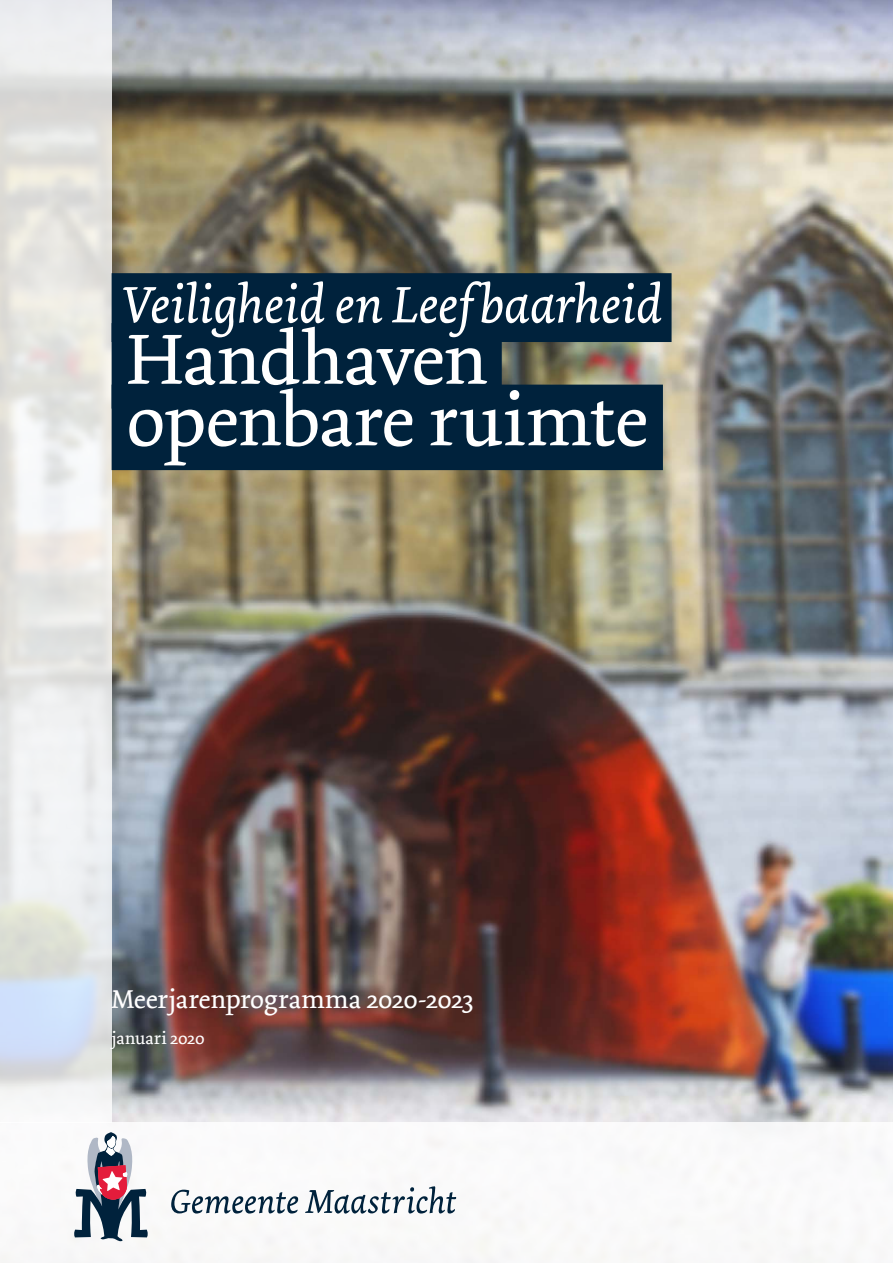
<style>
.page{position:relative;width:893px;height:1263px;background:#fff}
.page>*{position:absolute;margin:0;border:0;box-sizing:border-box;transform-origin:0 0}
.t1{font:75px/61.5px "Dolly";letter-spacing:-.01em;color:#fff}
.t2{font:italic 54px "Dolly";letter-spacing:-.005em;color:#fff}
.t3{font:27px "Dolly";letter-spacing:-.01em;color:#fff}
.t4{font:18px "Dolly";letter-spacing:-.015em;color:#fff}
</style>
<div class="page">
<img style="left:112px;top:0;width:781px;height:1123px">
<svg style="left:0;top:0;width:112px;height:1103px"></svg>
<svg style="left:74px;top:1132px;width:74px;height:109px"></svg>
<svg style="left:171px;top:1190px;width:127px;height:23px"></svg>
<svg style="left:305px;top:1186px;width:152px;height:27px"></svg>
<div style="left:112px;top:273px;width:560px;height:69px;background:#00223c"></div>
<div style="left:112px;top:323px;width:390px;height:86px;background:#00223c"></div>
<div style="left:112px;top:385px;width:551px;height:85px;background:#00223c"></div>
<h2 class="t2" style="left:121px;top:272px;width:542px">Veiligheid en Leefbaarheid</h2>
<h1 class="t1" style="left:126px;top:330px;width:523px">Handhaven openbare ruimte</h1>
<p class="t3" style="left:112px;top:983px;width:364px">Meerjarenprogramma 2020-2023</p>
<p class="t4" style="left:112px;top:1027px;width:94px">januari 2020</p>
</div>
